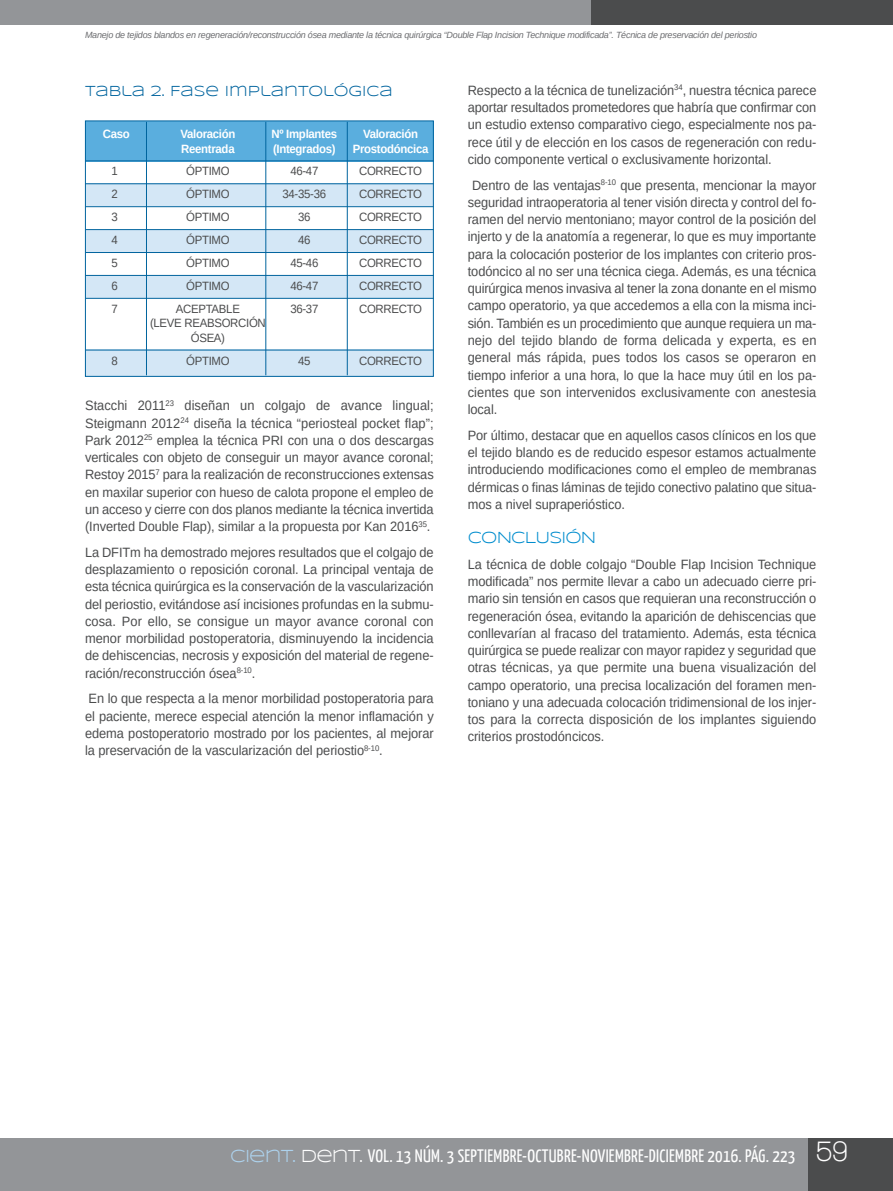
<style>
.page{position:relative;width:893px;height:1191px;background:#fff}
.page>*{position:absolute;margin:0;border:0;box-sizing:border-box;transform-origin:0 0}
.t1{font:700 30px "Walkway";color:#fff;scale:.9 1}
.t2{font:18px "Yanone Kaffeesatz";letter-spacing:.015em;color:#fff}
.t3{font:16.5px "Syncopate";letter-spacing:-.05em;color:#008dce}
.t4{font:15px "Syncopate";color:#00649e}
.t5{font:13.5px/17.2px "Arimo";letter-spacing:-.005em;color:#4b4c4d;text-align:justify;scale:.95 1}
.t6{font:12px/14.4px "Arimo";letter-spacing:-.025em;color:#4b4c4d;text-align:center;scale:.95 1}
.t7{font:700 12px "Arimo";letter-spacing:-.025em;color:#fff;scale:.95 1}
.t8{font:italic 9px "Arimo";letter-spacing:-.025em;color:#6c6d70}
.s1{font-family:"Syncopate";color:#add2ed}
.s2{font-family:"Syncopate"}
</style>
<div class="page">
<div style="left:0;top:1138px;width:893px;height:53px;background:#939598"></div>
<div style="left:0;top:0;width:599px;height:25px;background:#939598"></div>
<div style="left:591px;top:0;width:302px;height:25px;background:#4b4c4d"></div>
<div style="left:808px;top:1138px;width:85px;height:53px;background:#4b4c4d"></div>
<div style="left:85px;top:121px;width:349px;height:41px;background:#5aaede"></div>
<div style="left:85px;top:183px;width:349px;height:23px;background:#d4e7f6"></div>
<div style="left:85px;top:231px;width:349px;height:21px;background:#d4e7f6"></div>
<div style="left:85px;top:276px;width:349px;height:22px;background:#d4e7f6"></div>
<div style="left:85px;top:349px;width:349px;height:28px;background:#d4e7f6"></div>
<hr style="left:85px;top:160px;width:349px;height:1px;background:#00649e">
<hr style="left:85px;top:183px;width:349px;height:1px;background:#00649e">
<hr style="left:85px;top:206px;width:349px;height:1px;background:#00649e">
<hr style="left:85px;top:229px;width:349px;height:1px;background:#00649e">
<hr style="left:85px;top:252px;width:349px;height:1px;background:#00649e">
<hr style="left:85px;top:275px;width:349px;height:1px;background:#00649e">
<hr style="left:85px;top:298px;width:349px;height:1px;background:#00649e">
<hr style="left:85px;top:350px;width:349px;height:1px;background:#00649e">
<hr style="left:146px;top:122px;width:1px;height:253px;background:#00649e">
<hr style="left:265px;top:122px;width:1px;height:253px;background:#00649e">
<hr style="left:347px;top:122px;width:1px;height:253px;background:#00649e">
<div style="left:85px;top:120px;width:349px;height:257px;border:1px solid #00649e"></div>
<p class="t8" style="left:85px;top:30px;width:673px">Manejo de tejidos blandos en regeneración/reconstrucción ósea mediante la técnica quirúrgica “Double Flap Incision Technique modificada”. Técnica de preservación del periostio</p>
<p class="t4" style="left:85px;top:85px;width:309px">TABLA 2. FASE IMPLANTOLÓGICA</p>
<p class="t7" style="left:103px;top:127px;width:30px">Caso</p>
<p class="t7" style="left:180px;top:127px;width:59px">Valoración</p>
<p class="t7" style="left:272px;top:127px;width:71px">Nº Implantes</p>
<p class="t7" style="left:363px;top:127px;width:59px">Valoración</p>
<p class="t7" style="left:181px;top:142px;width:58px">Reentrada</p>
<p class="t7" style="left:273px;top:142px;width:68px">(Integrados)</p>
<p class="t7" style="left:353px;top:142px;width:81px">Prostodóncica</p>
<p class="t6" style="left:112px;top:164px;width:8px">1</p>
<p class="t6" style="left:186px;top:164px;width:47px">ÓPTIMO</p>
<p class="t6" style="left:290px;top:164px;width:31px">46-47</p>
<p class="t6" style="left:359px;top:164px;width:68px">CORRECTO</p>
<p class="t6" style="left:112px;top:187px;width:8px">2</p>
<p class="t6" style="left:186px;top:187px;width:47px">ÓPTIMO</p>
<p class="t6" style="left:283px;top:187px;width:47px">34-35-36</p>
<p class="t6" style="left:359px;top:187px;width:68px">CORRECTO</p>
<p class="t6" style="left:112px;top:210px;width:8px">3</p>
<p class="t6" style="left:186px;top:210px;width:47px">ÓPTIMO</p>
<p class="t6" style="left:298px;top:210px;width:15px">36</p>
<p class="t6" style="left:359px;top:210px;width:68px">CORRECTO</p>
<p class="t6" style="left:112px;top:233px;width:8px">4</p>
<p class="t6" style="left:186px;top:233px;width:47px">ÓPTIMO</p>
<p class="t6" style="left:298px;top:233px;width:15px">46</p>
<p class="t6" style="left:359px;top:233px;width:68px">CORRECTO</p>
<p class="t6" style="left:112px;top:256px;width:8px">5</p>
<p class="t6" style="left:186px;top:256px;width:47px">ÓPTIMO</p>
<p class="t6" style="left:290px;top:256px;width:31px">45-46</p>
<p class="t6" style="left:359px;top:256px;width:68px">CORRECTO</p>
<p class="t6" style="left:112px;top:279px;width:8px">6</p>
<p class="t6" style="left:186px;top:279px;width:47px">ÓPTIMO</p>
<p class="t6" style="left:290px;top:279px;width:31px">46-47</p>
<p class="t6" style="left:359px;top:279px;width:68px">CORRECTO</p>
<p class="t6" style="left:112px;top:301px;width:8px">7</p>
<p class="t6" style="left:176px;top:301px;width:69px">ACEPTABLE</p>
<p class="t6" style="left:290px;top:301px;width:31px">36-37</p>
<p class="t6" style="left:359px;top:301px;width:68px">CORRECTO</p>
<p class="t6" style="left:150px;top:316px;width:123px">(LEVE REABSORCIÓN<br>ÓSEA)</p>
<p class="t6" style="left:112px;top:353px;width:8px">8</p>
<p class="t6" style="left:186px;top:353px;width:47px">ÓPTIMO</p>
<p class="t6" style="left:298px;top:353px;width:15px">45</p>
<p class="t6" style="left:359px;top:353px;width:68px">CORRECTO</p>
<p class="t5" style="left:85px;top:397px;width:369px">Stacchi 2011<sup>23</sup> diseñan un colgajo de avance lingual; Steigmann 2012<sup>24</sup> diseña la técnica “periosteal pocket flap”; Park 2012<sup>25</sup> emplea la técnica PRI con una o dos descargas verticales con objeto de conseguir un mayor avance coronal; Restoy 2015<sup>7</sup> para la realización de reconstrucciones extensas en maxilar superior con hueso de calota propone el empleo de un acceso y cierre con dos planos mediante la técnica invertida (Inverted Double Flap), similar a la propuesta por Kan 2016<sup>35</sup>.</p>
<p class="t5" style="left:85px;top:543px;width:369px">La DFITm ha demostrado mejores resultados que el colgajo de desplazamiento o reposición coronal. La principal ventaja de esta técnica quirúrgica es la conservación de la vascularización del periostio, evitándose así incisiones profundas en la submu&shy;cosa. Por ello, se consigue un mayor avance coronal con menor morbilidad postoperatoria, disminuyendo la incidencia de dehiscencias, necrosis y exposición del material de regene&shy;ración/reconstrucción ósea<sup>8-10</sup>.</p>
<p class="t5" style="left:85px;top:690px;width:369px">En lo que respecta a la menor morbilidad postoperatoria para el paciente, merece especial atención la menor inflamación y edema postoperatorio mostrado por los pacientes, al mejorar la preservación de la vascularización del periostio<sup>8-10</sup>.</p>
<p class="t5" style="left:468px;top:82px;width:369px">Respecto a la técnica de tunelización<sup>34</sup>, nuestra técnica parece aportar resultados prometedores que habría que confirmar con un estudio extenso comparativo ciego, especialmente nos pa&shy;rece útil y de elección en los casos de regeneración con redu&shy;cido componente vertical o exclusivamente horizontal.</p>
<p class="t5" style="left:468px;top:176px;width:369px;text-indent:4px">Dentro de las ventajas<sup>8-10</sup> que presenta, mencionar la mayor seguridad intraoperatoria al tener visión directa y control del fo&shy;ramen del nervio mentoniano; mayor control de la posición del injerto y de la anatomía a regenerar, lo que es muy importante para la colocación posterior de los implantes con criterio pros&shy;todóncico al no ser una técnica ciega. Además, es una técnica quirúrgica menos invasiva al tener la zona donante en el mismo campo operatorio, ya que accedemos a ella con la misma inci&shy;sión. También es un procedimiento que aunque requiera un ma&shy;nejo del tejido blando de forma delicada y experta, es en general más rápida, pues todos los casos se operaron en tiempo inferior a una hora, lo que la hace muy útil en los pa&shy;cientes que son intervenidos exclusivamente con anestesia local.</p>
<p class="t5" style="left:468px;top:426px;width:369px">Por último, destacar que en aquellos casos clínicos en los que el tejido blando es de reducido espesor estamos actualmente introduciendo modificaciones como el empleo de membranas dérmicas o finas láminas de tejido conectivo palatino que situa&shy;mos a nivel supraperióstico.</p>
<p class="t3" style="left:468px;top:530px;width:130px">CONCLUSIÓN</p>
<p class="t5" style="left:468px;top:555px;width:369px">La técnica de doble colgajo “Double Flap Incision Technique modificada” nos permite llevar a cabo un adecuado cierre pri&shy;mario sin tensión en casos que requieran una reconstrucción o regeneración ósea, evitando la aparición de dehiscencias que conllevarían al fracaso del tratamiento. Además, esta técnica quirúrgica se puede realizar con mayor rapidez y seguridad que otras técnicas, ya que permite una buena visualización del campo operatorio, una precisa localización del foramen men&shy;toniano y una adecuada colocación tridimensional de los injer&shy;tos para la correcta disposición de los implantes siguiendo criterios prostodóncicos.</p>
<h2 class="t2" style="left:230px;top:1144px;width:567px"><span class="s1">CIENT.</span> <span class="s2">DENT.</span> VOL. 13 NÚM. 3 SEPTIEMBRE-OCTUBRE-NOVIEMBRE-DICIEMBRE 2016. PÁG. 223</h2>
<h1 class="t1" style="left:816px;top:1134px;width:37px">59</h1>
</div>
